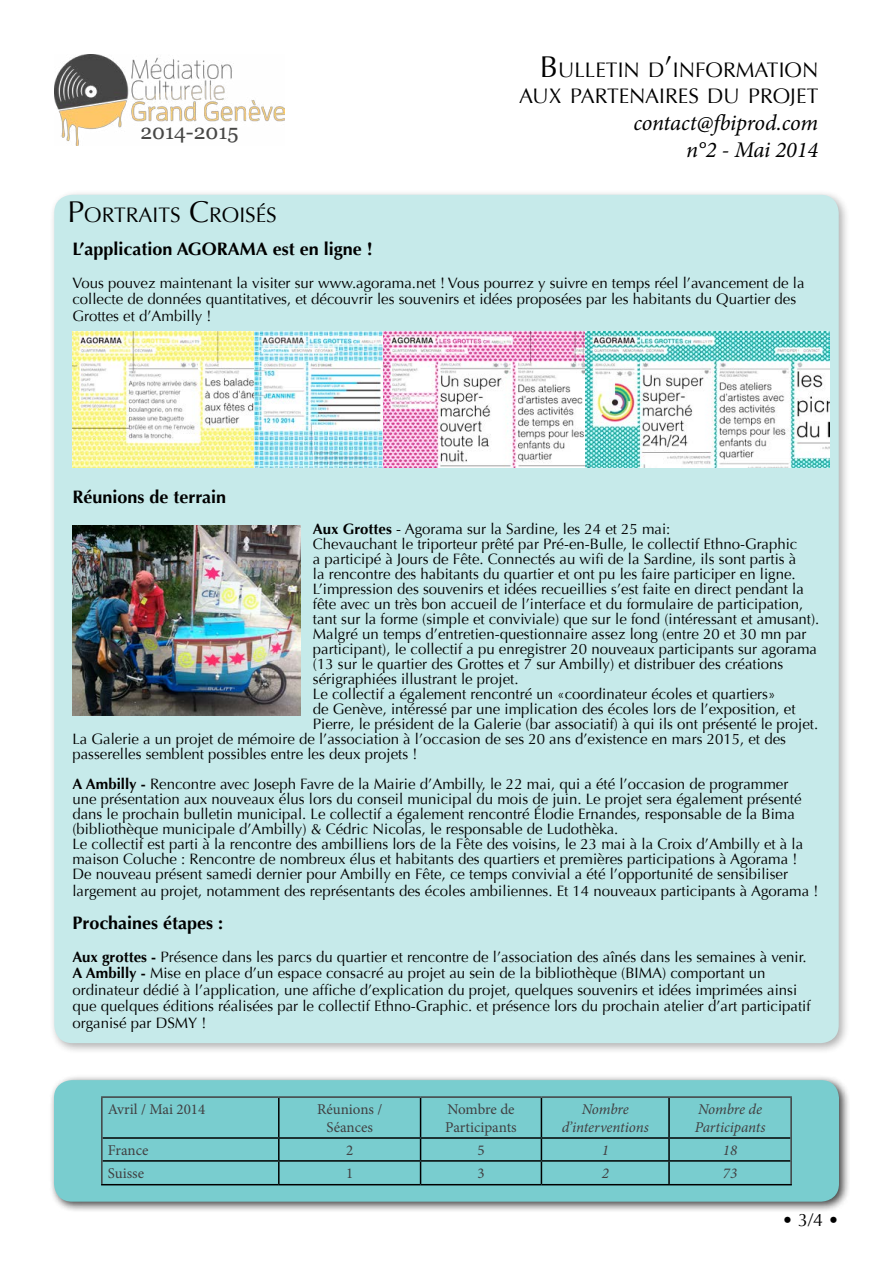
<style>
.page{position:relative;width:893px;height:1263px;background:#fff}
.page>*{position:absolute;margin:0;border:0;box-sizing:border-box;transform-origin:0 0}
.t1{font:italic 22.5px/27px "Minion Pro";letter-spacing:-.01em;color:#000;text-align:right}
.t2{font:21px/25.5px "Optima";color:#000;text-align:right}
.t3{font:21px "Georgia";color:#474746}
.t4{font:700 18px "Optima";color:#000}
.t5{font:18px "Optima";color:#000}
.t6{font:15px/16.5px "Optima";color:#000}
.t7{font:15px/18px "Minion Pro";color:#414042;text-align:center}
.t8{font:italic 15px/18px "Minion Pro";letter-spacing:-.01em;color:#414042;text-align:center}
.s1{font-size:30px}
.s2{font-weight:700}
</style>
<div class="page">
<img style="left:54px;top:54px;width:231px;height:91px">
<div style="left:49px;top:189px;width:801px;height:866px;background:#000;opacity:.75"></div>
<div style="left:54px;top:195px;width:785px;height:848px;background:#c6eaea;border-radius:18px"></div>
<img style="left:72px;top:525px;width:228px;height:191px">
<div style="left:48px;top:1074px;width:802px;height:139px;background:#000;opacity:.75"></div>
<div style="left:54px;top:1080px;width:785px;height:122px;background:#79cdcf;border-radius:18px"></div>
<hr style="left:278px;top:1098px;width:2px;height:39px;background:#000">
<hr style="left:420px;top:1098px;width:1px;height:39px;background:#000">
<hr style="left:541px;top:1098px;width:1px;height:39px;background:#000">
<hr style="left:668px;top:1098px;width:2px;height:39px;background:#000">
<hr style="left:103px;top:1137px;width:176px;height:2px;background:#000">
<hr style="left:279px;top:1137px;width:142px;height:2px;background:#000">
<hr style="left:278px;top:1139px;width:2px;height:21px;background:#000">
<hr style="left:421px;top:1137px;width:120px;height:2px;background:#000">
<hr style="left:541px;top:1137px;width:128px;height:2px;background:#000">
<hr style="left:669px;top:1137px;width:121px;height:2px;background:#000">
<hr style="left:668px;top:1139px;width:2px;height:21px;background:#000">
<hr style="left:103px;top:1160px;width:176px;height:2px;background:#000">
<hr style="left:279px;top:1160px;width:142px;height:2px;background:#000">
<hr style="left:278px;top:1162px;width:2px;height:22px;background:#000">
<hr style="left:421px;top:1160px;width:120px;height:2px;background:#000">
<svg style="left:420px;top:1139px;width:1px;height:45px"></svg>
<hr style="left:541px;top:1160px;width:128px;height:2px;background:#000">
<svg style="left:541px;top:1139px;width:1px;height:45px"></svg>
<hr style="left:669px;top:1160px;width:121px;height:2px;background:#000">
<hr style="left:668px;top:1162px;width:2px;height:22px;background:#000">
<hr style="left:101px;top:1184px;width:178px;height:1px;background:#000">
<hr style="left:279px;top:1184px;width:142px;height:1px;background:#000">
<hr style="left:421px;top:1184px;width:120px;height:1px;background:#000">
<hr style="left:541px;top:1184px;width:128px;height:1px;background:#000">
<hr style="left:669px;top:1184px;width:123px;height:1px;background:#000">
<hr style="left:101px;top:1096px;width:178px;height:2px;background:#414042">
<hr style="left:101px;top:1098px;width:2px;height:40px;background:#414042">
<hr style="left:279px;top:1096px;width:142px;height:2px;background:#414042">
<hr style="left:421px;top:1096px;width:120px;height:2px;background:#414042">
<hr style="left:541px;top:1096px;width:128px;height:2px;background:#414042">
<hr style="left:669px;top:1096px;width:123px;height:2px;background:#414042">
<hr style="left:790px;top:1098px;width:2px;height:40px;background:#414042">
<hr style="left:101px;top:1138px;width:2px;height:23px;background:#414042">
<hr style="left:790px;top:1138px;width:2px;height:23px;background:#414042">
<hr style="left:101px;top:1161px;width:2px;height:23px;background:#414042">
<hr style="left:790px;top:1161px;width:2px;height:23px;background:#414042">
<img style="left:72px;top:332px;width:183px;height:135px">
<img style="left:255px;top:332px;width:129px;height:135px">
<img style="left:384px;top:331px;width:244px;height:137px">
<img style="left:585px;top:331px;width:244px;height:136px">
<h2 class="t3" style="left:140px;top:117px;width:100px">2014-2015</h2>
<h2 class="t2" style="left:519px;top:58px;width:301px"><span class="s1">B</span>ULLETIN D<span class="s1">’</span>INFORMATION<br>AUX PARTENAIRES DU PROJET</h2>
<h1 class="t1" style="left:633px;top:109px;width:186px">contact@fbiprod.com n°2 - Mai 2014</h1>
<h2 class="t2" style="left:68px;top:203px;width:211px"><span class="s1">P</span>ORTRAITS <span class="s1">C</span>ROISÉS</h2>
<p class="t4" style="left:72px;top:238px;width:302px">L’application AGORAMA est en ligne !</p>
<p class="t6" style="left:72px;top:275px;width:734px">Vous pouvez maintenant la visiter sur www.agorama.net ! Vous pourrez y suivre en temps réel l’avancement de la collecte de données quantitatives, et découvrir les souvenirs et idées proposées par les habitants du Quartier des<br>Grottes et d’Ambilly !</p>
<p class="t4" style="left:72px;top:486px;width:155px">Réunions de terrain</p>
<p class="t6" style="left:313px;top:521px;width:359px"><span class="s2">Aux Grottes</span> - Agorama sur la Sardine, les 24 et 25 mai:</p>
<p class="t6" style="left:313px;top:536px;width:486px">Chevauchant le triporteur prêté par Pré-en-Bulle, le collectif Ethno-Graphic</p>
<p class="t6" style="left:313px;top:551px;width:485px">a participé à Jours de Fête. Connectés au wifi de la Sardine, ils sont partis à</p>
<p class="t6" style="left:313px;top:566px;width:484px">la rencontre des habitants du quartier et ont pu les faire participer en ligne.</p>
<p class="t6" style="left:313px;top:581px;width:492px">L’impression des souvenirs et idées recueillies s’est faite en direct pendant la</p>
<p class="t6" style="left:313px;top:596px;width:492px">fête avec un très bon accueil de l’interface et du formulaire de participation,</p>
<p class="t6" style="left:313px;top:611px;width:508px">tant sur la forme (simple et conviviale) que sur le fond (intéressant et amusant).</p>
<p class="t6" style="left:313px;top:626px;width:495px">Malgré un temps d’entretien-questionnaire assez long (entre 20 et 30 mn par</p>
<p class="t6" style="left:313px;top:641px;width:505px">participant), le collectif a pu enregistrer 20 nouveaux participants sur agorama</p>
<p class="t6" style="left:313px;top:656px;width:472px">(13 sur le quartier des Grottes et 7 sur Ambilly) et distribuer des créations</p>
<p class="t6" style="left:313px;top:671px;width:207px">sérigraphiées illustrant le projet.</p>
<p class="t6" style="left:313px;top:686px;width:464px">Le collectif a également rencontré un «coordinateur écoles et quartiers»</p>
<p class="t6" style="left:313px;top:701px;width:484px">de Genève, intéressé par une implication des écoles lors de l’exposition, et</p>
<p class="t6" style="left:313px;top:716px;width:507px">Pierre, le président de la Galerie (bar associatif) à qui ils ont présenté le projet.</p>
<p class="t6" style="left:72px;top:731px;width:715px">La Galerie a un projet de mémoire de l’association à l’occasion de ses 20 ans d’existence en mars 2015, et des</p>
<p class="t6" style="left:72px;top:746px;width:347px">passerelles semblent possibles entre les deux projets !</p>
<p class="t6" style="left:72px;top:777px;width:732px;line-height:15px"><span class="s2">A Ambilly -</span> Rencontre avec Joseph Favre de la Mairie d’Ambilly, le 22 mai, qui a été l’occasion de programmer une présentation aux nouveaux élus lors du conseil municipal du mois de juin. Le projet sera également présenté dans le prochain bulletin municipal. Le collectif a également rencontré Élodie Ernandes, responsable de la Bima (bibliothèque municipale d’Ambilly) &amp; Cédric Nicolas, le responsable de Ludothèka.<br>Le collectif est parti à la rencontre des ambilliens lors de la Fête des voisins, le 23 mai à la Croix d’Ambilly et à la maison Coluche : Rencontre de nombreux élus et habitants des quartiers et premières participations à Agorama !<br>De nouveau présent samedi dernier pour Ambilly en Fête, ce temps convivial a été l’opportunité de sensibiliser</p>
<p class="t6" style="left:72px;top:882px;width:747px">largement au projet, notamment des représentants des écoles ambiliennes. Et 14 nouveaux participants à Agorama !</p>
<p class="t4" style="left:72px;top:912px;width:152px">Prochaines étapes :</p>
<p class="t6" style="left:72px;top:948px;width:740px"><span class="s2">Aux grottes -</span> Présence dans les parcs du quartier et rencontre de l’association des aînés dans les semaines à venir.<br><span class="s2">A Ambilly -</span> Mise en place d’un espace consacré au projet au sein de la bibliothèque (BIMA) comportant un ordinateur dédié à l’application, une affiche d’explication du projet, quelques souvenirs et idées imprimées ainsi que quelques éditions réalisées par le collectif Ethno-Graphic. et présence lors du prochain atelier d’art participatif organisé par DSMY !</p>
<p class="t7" style="left:108px;top:1100px;width:99px">Avril / Mai 2014</p>
<p class="t7" style="left:317px;top:1100px;width:67px">Réunions /<br>Séances</p>
<p class="t7" style="left:445px;top:1100px;width:73px;text-align:left">Nombre de<br>Participants</p>
<p class="t8" style="left:562px;top:1100px;width:88px">Nombre d’interventions</p>
<p class="t8" style="left:695px;top:1100px;width:72px;text-align:left">Nombre de<br>Participants</p>
<p class="t7" style="left:108px;top:1141px;width:42px">France</p>
<p class="t7" style="left:346px;top:1141px;width:9px">2</p>
<p class="t7" style="left:477px;top:1141px;width:9px">5</p>
<p class="t8" style="left:602px;top:1141px;width:9px">1</p>
<p class="t8" style="left:723px;top:1141px;width:16px">18</p>
<p class="t7" style="left:108px;top:1164px;width:38px">Suisse</p>
<p class="t7" style="left:346px;top:1164px;width:9px">1</p>
<p class="t7" style="left:477px;top:1164px;width:9px">3</p>
<p class="t8" style="left:602px;top:1164px;width:9px">2</p>
<p class="t8" style="left:723px;top:1164px;width:16px">73</p>
<p class="t5" style="left:782px;top:1209px;width:58px">• 3/4 •</p>
</div>
